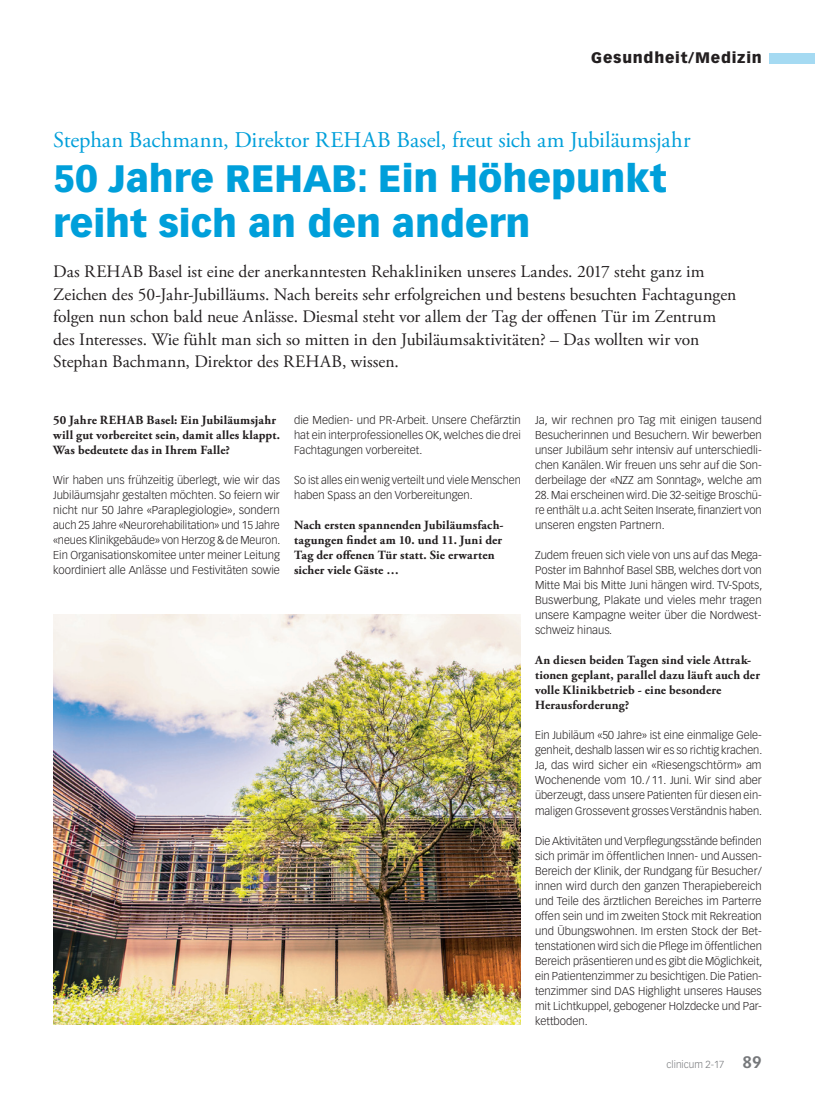
<style>
.page{position:relative;width:815px;height:1099px;background:#fff}
.page>*{position:absolute;margin:0;border:0;box-sizing:border-box;transform-origin:0 0}
.t1{font:900 37.5px/45px "Vectora LT Std";color:#009fda}
.t2{font:22.5px "Adobe Garamond Pro";color:#009fda}
.t3{font:17.5px/22.5px "Adobe Garamond Pro";color:#231f20}
.t4{font:900 15px "Vectora LT Std";letter-spacing:.05em;color:#231f20}
.t5{font:700 12.5px/15px "Adobe Garamond Pro";letter-spacing:.01em;color:#231f20}
.t6{font:300 11.25px/15px "Vectora LT Std";color:#231f20;text-align:justify}
.t7{font:300 10px "Vectora LT Std";color:#76787b}
.s1{font-weight:700;font-size:16.25px}
</style>
<div class="page">
<div style="left:770px;top:53px;width:45px;height:10px;background:#a5daf2"></div>
<img style="left:53px;top:614px;width:468px;height:410px">
<h3 class="t4" style="left:591px;top:49px;width:172px">Gesundheit/Medizin</h3>
<h2 class="t2" style="left:53px;top:126px;width:639px">Stephan Bachmann, Direktor REHAB Basel, freut sich am Jubiläumsjahr</h2>
<h1 class="t1" style="left:53px;top:155px;width:615px">50 Jahre REHAB: Ein Höhepunkt reiht sich an den andern</h1>
<p class="t3" style="left:53px;top:261px;width:685px">Das REHAB Basel ist eine der anerkanntesten Rehakliniken unseres Landes. 2017 steht ganz im Zeichen des 50-Jahr-Jubilläums. Nach bereits sehr erfolgreichen und bestens besuchten Fachtagungen folgen nun schon bald neue Anlässe. Diesmal steht vor allem der Tag der offenen Tür im Zentrum des Interesses. Wie fühlt man sich so mitten in den Jubiläumsaktivitäten? – Das wollten wir von Stephan Bachmann, Direktor des REHAB, wissen.</p>
<p class="t5" style="left:53px;top:413px;width:228px">50 Jahre REHAB Basel: Ein Jubiläumsjahr will gut vorbereitet sein, damit alles klappt.<br>Was bedeutete das in Ihrem Falle?</p>
<p class="t6" style="left:53px;top:473px;width:229px">Wir haben uns frühzeitig überlegt, wie wir das Jubiläumsjahr gestalten möchten. So feiern wir nicht nur 50 Jahre «Paraplegiologie», sondern auch 25 Jahre «Neurorehabilitation» und 15 Jahre «neues Klinikgebäude» von Herzog &amp; de Meuron.<br>Ein Organisationskomitee unter meiner Leitung koordiniert alle Anlässe und Festivitäten sowie</p>
<p class="t6" style="left:294px;top:413px;width:228px">die Medien- und PR-Arbeit. Unsere Chefärztin hat ein interprofessionelles OK, welches die drei Fachtagungen vorbereitet.</p>
<p class="t6" style="left:294px;top:473px;width:228px">So ist alles ein wenig verteilt und viele Menschen haben Spass an den Vorbereitungen.</p>
<p class="t5" style="left:294px;top:518px;width:211px">Nach ersten spannenden Jubiläumsfach&shy;tagungen findet am 10. und 11. Juni der Tag der offenen Tür statt. Sie erwarten sicher viele Gäste …</p>
<p class="t6" style="left:535px;top:413px;width:228px">Ja, wir rechnen pro Tag mit einigen tausend Besucherinnen und Besuchern. Wir bewerben unser Jubiläum sehr intensiv auf unterschiedli&shy;chen Kanälen. Wir freuen uns sehr auf die Son&shy;derbeilage der «NZZ am Sonntag», welche am</p>
<p class="t6" style="left:535px;top:488px;width:228px">28. Mai erscheinen wird. Die 32-seitige Broschü&shy;re enthält u.a. acht Seiten Inserate, finanziert von unseren engsten Partnern.</p>
<p class="t6" style="left:535px;top:548px;width:229px">Zudem freuen sich viele von uns auf das Mega-Poster im Bahnhof Basel SBB, welches dort von Mitte Mai bis Mitte Juni hängen wird. TV-Spots, Buswerbung, Plakate und vieles mehr tragen unsere Kampagne weiter über die Nordwest&shy;schweiz hinaus.</p>
<p class="t5" style="left:535px;top:653px;width:226px">An diesen beiden Tagen sind viele Attrak&shy;tionen geplant, parallel dazu läuft auch der volle Klinikbetrieb - eine besondere Herausforderung?</p>
<p class="t6" style="left:535px;top:728px;width:229px">Ein Jubiläum «50 Jahre» ist eine einmalige Gele&shy;genheit, deshalb lassen wir es so richtig krachen.<br>Ja, das wird sicher ein «Riesengschtörm» am Wochenende vom 10. / 11. Juni. Wir sind aber überzeugt, dass unsere Patienten für diesen ein&shy;maligen Grossevent grosses Verständnis haben.</p>
<p class="t6" style="left:535px;top:833px;width:229px">Die Aktivitäten und Verpflegungsstände befinden sich primär im öffentlichen Innen- und Aussen-Bereich der Klinik, der Rundgang für Besucher/ innen wird durch den ganzen Therapiebereich und Teile des ärztlichen Bereiches im Parterre offen sein und im zweiten Stock mit Rekreation und Übungswohnen. Im ersten Stock der Bet&shy;tenstationen wird sich die Pflege im öffentlichen Bereich präsentieren und es gibt die Möglichkeit, ein Patientenzimmer zu besichtigen. Die Patien&shy;tenzimmer sind DAS Highlight unseres Hauses mit Lichtkuppel, gebogener Holzdecke und Par&shy;kettboden.</p>
<p class="t7" style="left:667px;top:1058px;width:97px">clinicum 2-17 <span class="s1">89</span></p>
</div>
